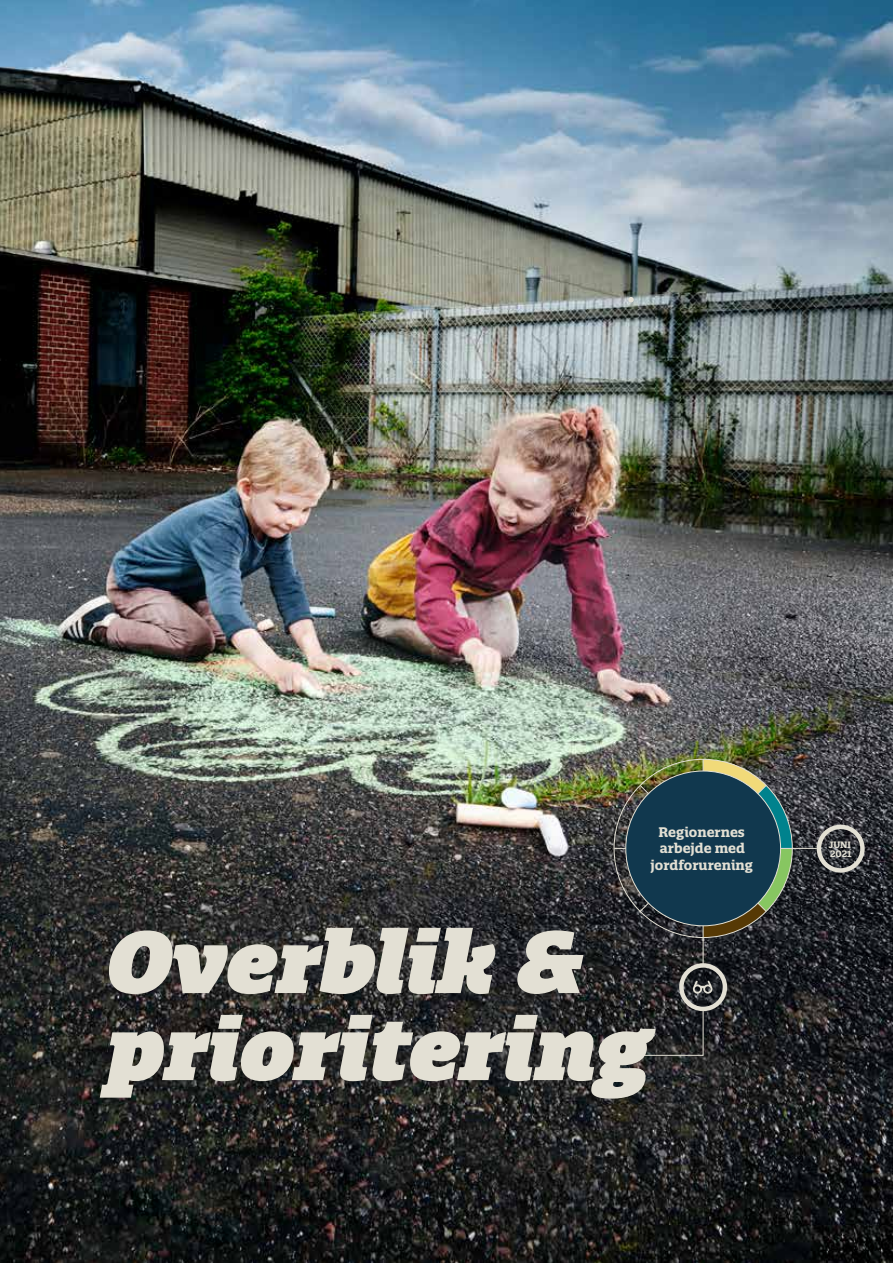
<style>
.page{position:relative;width:893px;height:1263px;background:#fff}
.page>*{position:absolute;margin:0;border:0;box-sizing:border-box;transform-origin:0 0}
.t1{font:italic 900 85.5px/87px "Quatro Slab";letter-spacing:-.005em;color:#e3e0d4}
.t2{font:700 13.5px/16.2px "Quatro Slab";color:#e3e0d4;text-align:center}
.t3{font:700 9px/9px "Quatro Slab";color:#e3e0d4}
</style>
<div class="page">
<img style="left:0;top:0;width:893px;height:1263px">
<hr style="left:703px;top:759px;width:1px;height:207px;background:#e3e0d4">
<hr style="left:614px;top:848px;width:203px;height:1px;background:#e3e0d4">
<img style="left:639px;top:759px;width:153px;height:178px">
<div style="left:626px;top:771px;width:155px;height:155px;background:#11384e;border-radius:50%"></div>
<svg style="left:817px;top:825px;width:48px;height:48px"></svg>
<svg style="left:628px;top:297px;width:6px;height:5px"></svg>
<svg style="left:640px;top:963px;width:87px;height:93px"></svg>
<p class="t2" style="left:651px;top:824px;width:104px">Regionernes arbejde med jordforurening</p>
<h1 class="t1" style="left:107px;top:918px;width:546px">Overblik &amp; prioritering</h1>
<p class="t3" style="left:829px;top:840px;width:24px">JUNI<br>2021</p>
</div>
